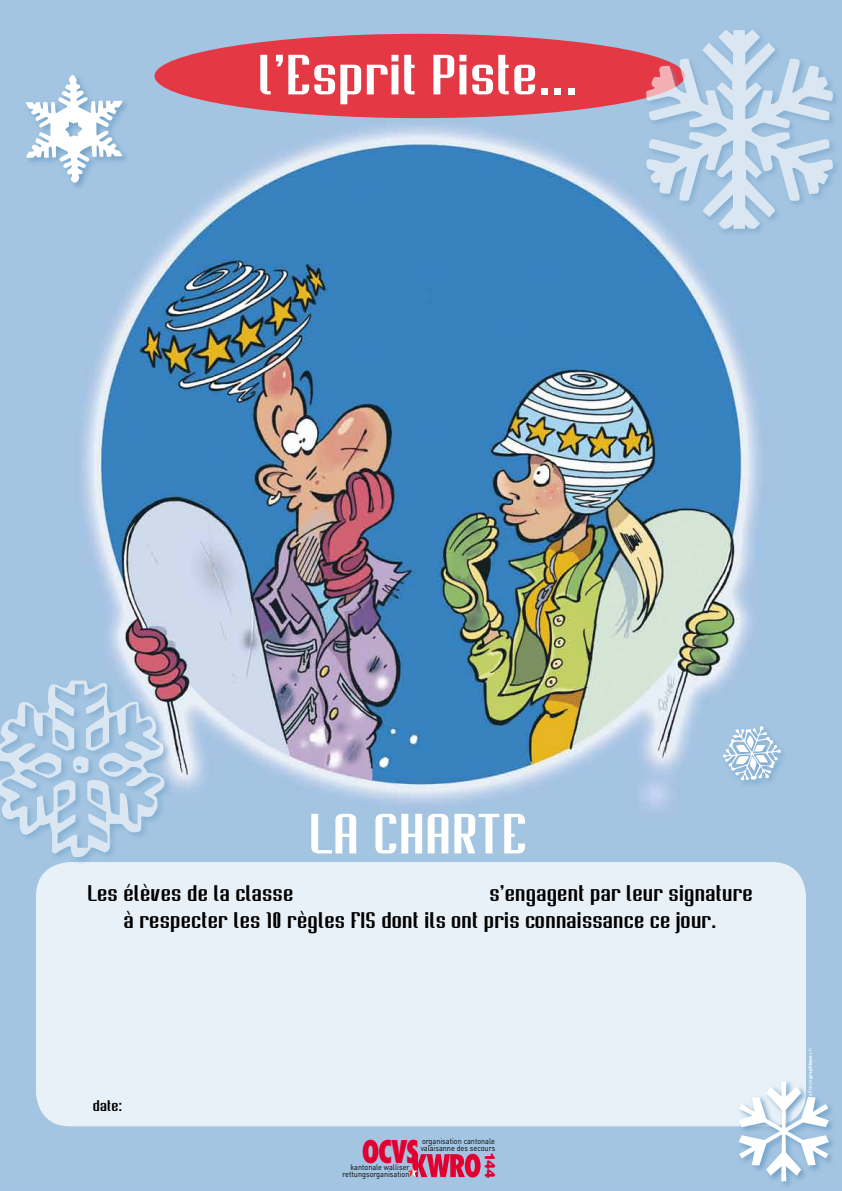
<style>
.page{position:relative;width:842px;height:1191px;background:#fff}
.page>*{position:absolute;margin:0;border:0;box-sizing:border-box;transform-origin:0 0}
.t1{font:55px "Soupertrouper";color:#fff;scale:1.05 1}
.t2{font:800 condensed 30.4px "Futura";color:#e20030;scale:.9 1}
.t3{font:22px/27px "Soupertrouper";color:#000;scale:1.05 1}
.t4{font:15px "Soupertrouper";color:#000;scale:1.05 1}
.t5{font:900 13.9px "Helvetica Rounded";color:#e20030}
.t6{font:8.1px/7.2px "DIN";color:#000;scale:.9 1}
.t7{font:5px "Myriad";letter-spacing:.02em;color:#fff}
.s1{font-weight:700}
</style>
<div class="page">
<img style="left:0;top:0;width:842px;height:1183px">
<div style="left:154px;top:34px;width:531px;height:84px;background:#e53845;border-radius:50%"></div>
<svg style="left:407px;top:1153px;width:74px;height:24px;background:#cb4971"></svg>
<div style="left:36px;top:862px;width:770px;height:264px;background:#e9f1f8;border-radius:34px"></div>
<svg style="left:736px;top:1078px;width:100px;height:111px;fill:#a3c4e2"></svg>
<svg style="left:738px;top:1081px;width:91px;height:100px"></svg>
<svg style="left:644px;top:27px;width:197px;height:210px;background:#a5c2de"></svg>
<svg style="left:646px;top:30px;width:187px;height:199px;background:#b9cee4"></svg>
<svg style="left:0;top:678px;width:172px;height:187px;background:#b1c4da"></svg>
<svg style="left:0;top:680px;width:164px;height:177px;background:#b1cce4"></svg>
<div style="left:720px;top:723px;width:68px;height:65px;background:linear-gradient(to right,#a0c2e0,#9fc2df)"></div>
<svg style="left:723px;top:726px;width:58px;height:54px"></svg>
<div style="left:23px;top:72px;width:107px;height:118px;background:#a3c5e2"></div>
<svg style="left:26px;top:75px;width:97px;height:108px"></svg>
<h1 class="t1" style="left:260px;top:42px;width:308px">l’Esprit Piste...</h1>
<h1 class="t1" style="left:311px;top:800px;width:210px">LA CHARTE</h1>
<p class="t3" style="left:88px;top:879px;width:198px">Les élèves de la classe</p>
<p class="t3" style="left:125px;top:879px;width:601px;text-indent:366px">s’engagent par leur signature à respecter les 10 règles FIS dont ils ont pris connaissance ce jour.</p>
<p class="t4" style="left:94px;top:1096px;width:29px">date:</p>
<p class="t6" style="left:421px;top:1137px;width:84px">organisation cantonale valaisanne des secours</p>
<h2 class="t2" style="left:362px;top:1131px;width:65px">OCVS</h2>
<p class="t6" style="left:342px;top:1162px;width:76px;text-align:right">kantonale walliser rettungsorganisation</p>
<p class="t5" style="left:499px;top:1153px;width:26px;rotate:90deg">144</p>
<p class="t7" style="left:807px;top:1095px;width:49px;rotate:-90deg">alliance<span class="s1">graphique</span>.ch</p>
</div>
